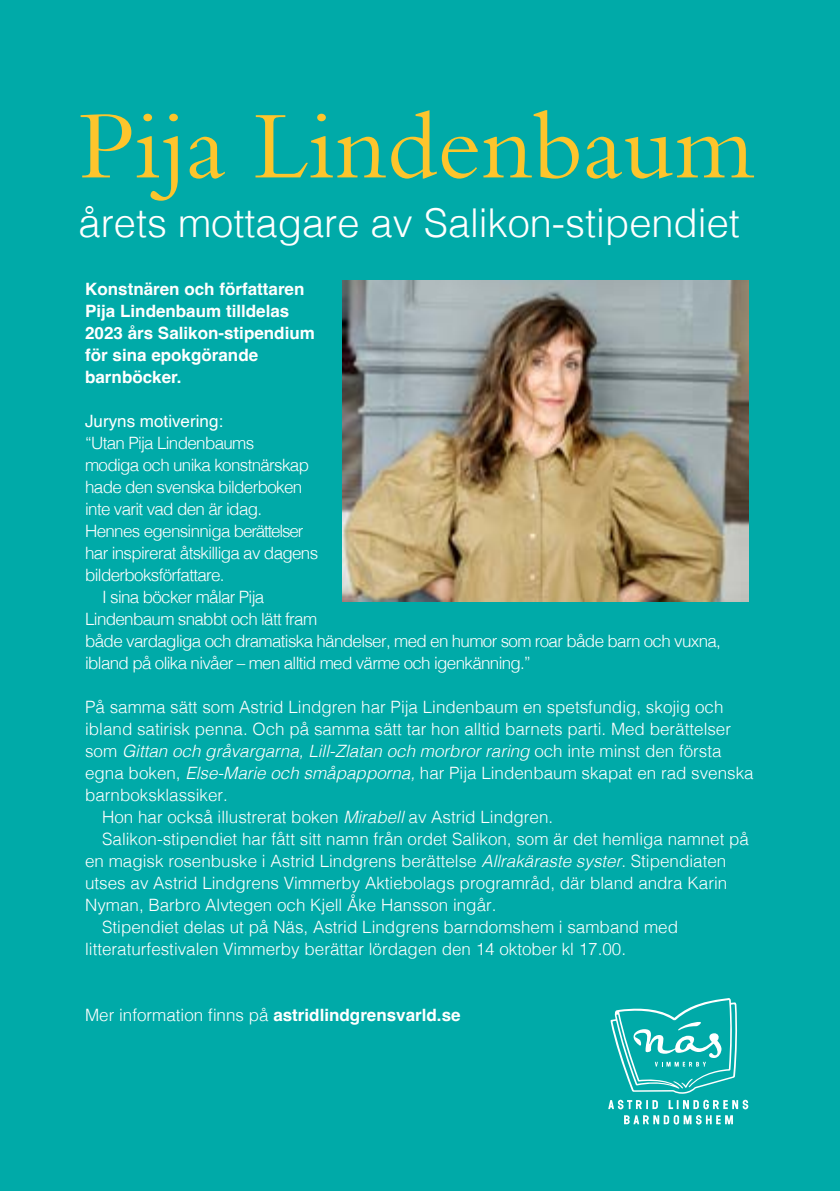
<style>
.page{position:relative;width:840px;height:1191px;background:#fff}
.page>*{position:absolute;margin:0;border:0;box-sizing:border-box;transform-origin:0 0}
.t1{font:100px "Bembo Std";color:#fdc52c}
.t2{font:300 39.8px "Helvetica";color:#fff}
.t3{font:300 17px "Helvetica";color:#fff}
.t4{font:300 17px "Helvetica";letter-spacing:-.04em;color:#fff}
.t5{font:700 17px/22px "Helvetica";color:#fff}
.t6{font:italic 300 17px "Helvetica";color:#fff}
.t7{font:17px "Helvetica";color:#fff}
.s1{font-style:normal}
.s2{font-style:italic}
.s3{font-weight:300}
</style>
<div class="page">
<div style="left:0;top:0;width:839px;height:1191px;background:#00aaa8"></div>
<img style="left:342px;top:281px;width:405px;height:320px">
<svg style="left:608px;top:998px;width:139px;height:126px"></svg>
<h1 class="t1" style="left:79px;top:88px;width:676px">Pija Lindenbaum</h1>
<h2 class="t2" style="left:79px;top:189px;width:662px">årets mottagare av Salikon-stipendiet</h2>
<p class="t5" style="left:85px;top:280px;width:231px">Konstnären och författaren<br>Pija Lindenbaum tilldelas<br>2023 års Salikon-stipendium för sina epokgörande barnböcker.</p>
<p class="t7" style="left:85px;top:408px;width:139px">Juryns motivering:</p>
<p class="t4" style="left:85px;top:428px;width:170px">“Utan Pija Lindenbaums</p>
<p class="t4" style="left:85px;top:450px;width:225px">modiga och unika konstnärskap</p>
<p class="t4" style="left:85px;top:472px;width:218px">hade den svenska bilderboken</p>
<p class="t4" style="left:85px;top:494px;width:178px">inte varit vad den är idag.</p>
<p class="t4" style="left:85px;top:516px;width:219px">Hennes egensinniga berättelser</p>
<p class="t4" style="left:85px;top:538px;width:234px">har inspirerat åtskilliga av dagens</p>
<p class="t4" style="left:85px;top:560px;width:141px">bilderboksförfattare.</p>
<p class="t4" style="left:102px;top:582px;width:163px">I sina böcker målar Pija</p>
<p class="t4" style="left:85px;top:604px;width:233px">Lindenbaum snabbt och lätt fram</p>
<p class="t4" style="left:85px;top:626px;width:637px">både vardagliga och dramatiska händelser, med en humor som roar både barn och vuxna,</p>
<p class="t4" style="left:85px;top:648px;width:447px">ibland på olika nivåer – men alltid med värme och igenkänning.”</p>
<p class="t3" style="left:85px;top:692px;width:639px">På samma sätt som Astrid Lindgren har Pija Lindenbaum en spetsfundig, skojig och</p>
<p class="t3" style="left:85px;top:714px;width:647px">ibland satirisk penna. Och på samma sätt tar hon alltid barnets parti. Med berättelser</p>
<p class="t6" style="left:85px;top:736px;width:637px"><span class="s1">som</span> Gittan och gråvargarna, Lill-Zlatan och morbror raring <span class="s1">och inte minst den första</span></p>
<p class="t3" style="left:85px;top:758px;width:669px">egna boken, <span class="s2">Else-Marie och småpapporna,</span> har Pija Lindenbaum skapat en rad svenska</p>
<p class="t3" style="left:85px;top:780px;width:144px">barnboksklassiker.</p>
<p class="t3" style="left:102px;top:802px;width:452px">Hon har också illustrerat boken <span class="s2">Mirabell</span> av Astrid Lindgren.</p>
<p class="t3" style="left:102px;top:824px;width:648px">Salikon-stipendiet har fått sitt namn från ordet Salikon, som är det hemliga namnet på</p>
<p class="t3" style="left:85px;top:846px;width:642px">en magisk rosenbuske i Astrid Lindgrens berättelse <span class="s2">Allrakäraste syster</span>. Stipendiaten</p>
<p class="t3" style="left:85px;top:868px;width:643px">utses av Astrid Lindgrens Vimmerby Aktiebolags programråd, där bland andra Karin</p>
<p class="t3" style="left:85px;top:890px;width:412px">Nyman, Barbro Alvtegen och Kjell Åke Hansson ingår.</p>
<p class="t3" style="left:102px;top:912px;width:577px">Stipendiet delas ut på Näs, Astrid Lindgrens barndomshem i samband med</p>
<p class="t3" style="left:85px;top:934px;width:542px">litteraturfestivalen Vimmerby berättar lördagen den 14 oktober kl 17.00.</p>
<p class="t5" style="left:85px;top:1006px;width:377px"><span class="s3">Mer information finns på</span> astridlindgrensvarld.se</p>
</div>
